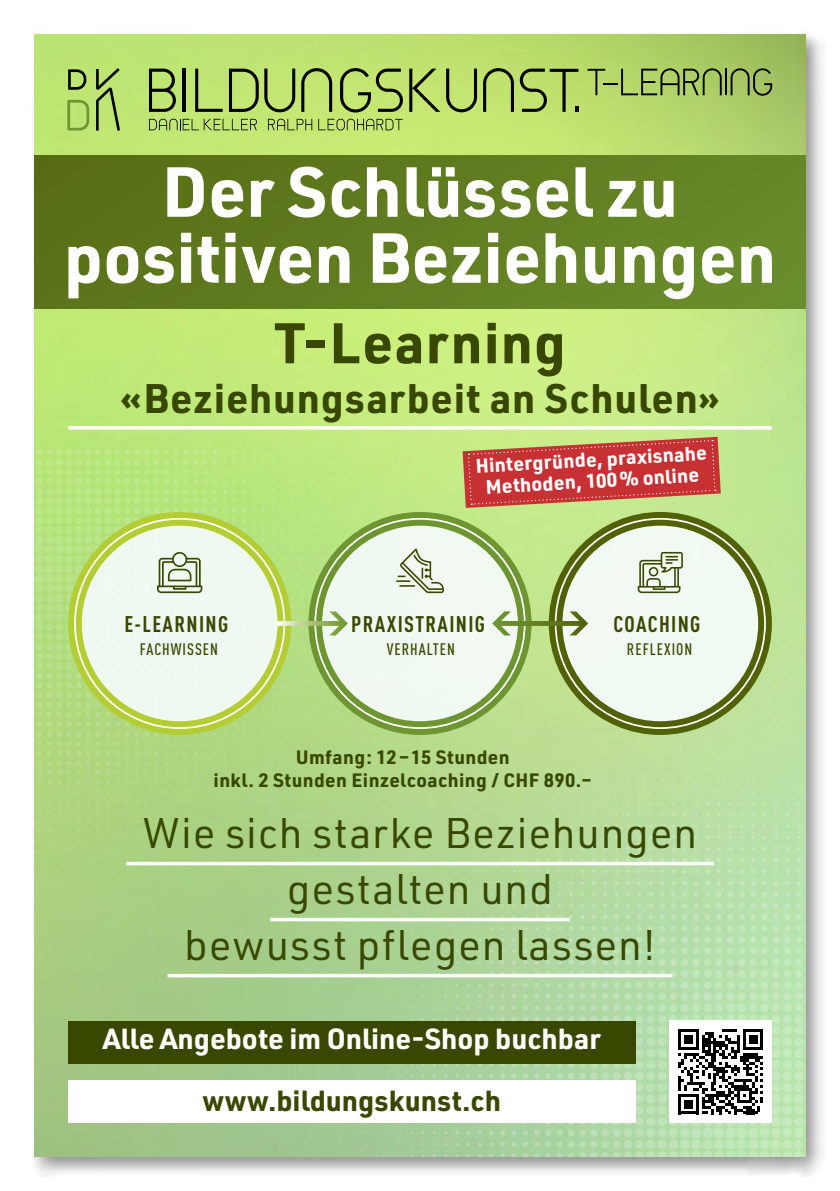
<style>
.page{position:relative;width:840px;height:1191px;background:#fff}
.page>*{position:absolute;margin:0;border:0;box-sizing:border-box;transform-origin:0 0}
.t1{font:700 69.2px/66px "URWDIN";color:#fff;text-align:center}
.t2{font:700 56px "URWDIN";letter-spacing:.02em;color:#394800}
.t3{font:42px/56px "URWDIN";letter-spacing:.02em;color:#394800;text-align:center}
.t4{font:700 40.4px "URWDIN";letter-spacing:.02em;color:#394800}
.t5{font:700 28.4px "URWDIN";color:#fff}
.t6{font:700 28.4px "URWDIN";color:#394800}
.t7{font:22.4px "DIN Cond Bold Alternate";letter-spacing:.06em;color:#394800}
.t8{font:700 19.4px/21.6px "URWDIN";color:#fff;text-align:center}
.t9{font:700 19px/23px "URWDIN";letter-spacing:.02em;color:#394800;text-align:center}
.t10{font:500 16.4px "DIN Cond";letter-spacing:.06em;color:#394800}
</style>
<div class="page">
<div style="left:30px;top:30px;width:796px;height:1147px;background:#000;opacity:.4"></div>
<img style="left:34px;top:34px;width:771px;height:1123px">
<div style="left:34px;top:155px;width:771px;height:153px;background:linear-gradient(to right,#596f16,#688b2b)"></div>
<svg style="left:67px;top:100px;width:22px;height:30px"></svg>
<svg style="left:268px;top:119px;width:44px;height:11px"></svg>
<svg style="left:318px;top:119px;width:84px;height:11px"></svg>
<div style="left:669px;top:1020px;width:102px;height:103px;background:#fff"></div>
<svg style="left:678px;top:1029px;width:85px;height:85px"></svg>
<hr style="left:68px;top:426px;width:703px;height:3px;background:#fff">
<hr style="left:126px;top:862px;width:587px;height:3px;background:#fff">
<hr style="left:270px;top:918px;width:299px;height:3px;background:#fff">
<hr style="left:167px;top:974px;width:505px;height:3px;background:#fff">
<svg style="left:149px;top:69px;width:27px;height:43px"></svg>
<hr style="left:182px;top:69px;width:4px;height:43px;background:#000">
<svg style="left:195px;top:69px;width:27px;height:43px"></svg>
<svg style="left:229px;top:69px;width:29px;height:43px"></svg>
<svg style="left:264px;top:69px;width:31px;height:43px"></svg>
<svg style="left:301px;top:68px;width:31px;height:44px"></svg>
<svg style="left:340px;top:68px;width:62px;height:44px"></svg>
<svg style="left:409px;top:69px;width:31px;height:43px"></svg>
<svg style="left:446px;top:69px;width:31px;height:43px"></svg>
<svg style="left:483px;top:68px;width:30px;height:44px"></svg>
<svg style="left:519px;top:69px;width:59px;height:43px"></svg>
<svg style="left:68px;top:69px;width:18px;height:21px"></svg>
<svg style="left:96px;top:68px;width:24px;height:63px"></svg>
<svg style="left:149px;top:119px;width:108px;height:11px"></svg>
<svg style="left:587px;top:68px;width:134px;height:27px"></svg>
<hr style="left:724px;top:69px;width:2px;height:26px;background:#000">
<svg style="left:730px;top:68px;width:41px;height:28px"></svg>
<svg style="left:462px;top:437px;width:258px;height:71px"></svg>
<div style="left:68px;top:1080px;width:567px;height:43px;background:#fff"></div>
<div style="left:68px;top:1020px;width:567px;height:43px;background:#394800"></div>
<svg style="left:68px;top:512px;width:223px;height:223px;fill:#b4db7e"></svg>
<svg style="left:74px;top:518px;width:211px;height:211px;fill:#eff8f0"></svg>
<svg style="left:308px;top:512px;width:223px;height:223px"></svg>
<svg style="left:314px;top:518px;width:211px;height:211px;fill:#f0f9f1"></svg>
<svg style="left:548px;top:512px;width:223px;height:223px;fill:#bfe391"></svg>
<svg style="left:554px;top:518px;width:211px;height:211px;fill:#f1f9f2"></svg>
<svg style="left:492px;top:611px;width:96px;height:24px"></svg>
<svg style="left:276px;top:611px;width:71px;height:24px"></svg>
<svg style="left:157px;top:551px;width:45px;height:42px"></svg>
<svg style="left:637px;top:552px;width:45px;height:41px"></svg>
<svg style="left:396px;top:548px;width:47px;height:45px"></svg>
<h1 class="t1" style="left:64px;top:156px;width:713px">Der Schlüssel zu positiven Beziehungen</h1>
<h2 class="t2" style="left:274px;top:305px;width:293px">T-Learning</h2>
<p class="t4" style="left:120px;top:371px;width:600px">«Beziehungsarbeit an Schulen»</p>
<p class="t7" style="left:124px;top:610px;width:105px">E-LEARNING</p>
<p class="t10" style="left:140px;top:639px;width:79px">FACHWISSEN</p>
<p class="t8" style="left:475px;top:454px;width:233px;rotate:-3deg">Hintergründe, praxisnahe<br>Methoden, 100 % online</p>
<p class="t7" style="left:351px;top:610px;width:135px">PRAXISTRAINIG</p>
<p class="t10" style="left:386px;top:639px;width:70px">VERHALTEN</p>
<p class="t7" style="left:613px;top:610px;width:89px">COACHING</p>
<p class="t10" style="left:626px;top:639px;width:67px">REFLEXION</p>
<p class="t9" style="left:213px;top:744px;width:379px">Umfang: 12 –15 Stunden<br>inkl. 2 Stunden Einzelcoaching / CHF 890.–</p>
<p class="t3" style="left:143px;top:803px;width:555px">Wie sich starke Beziehungen gestalten und<br>bewusst pflegen lassen!</p>
<p class="t5" style="left:103px;top:1019px;width:499px">Alle Angebote im Online-Shop buchbar</p>
<p class="t6" style="left:202px;top:1081px;width:300px">www.bildungskunst.ch</p>
</div>
